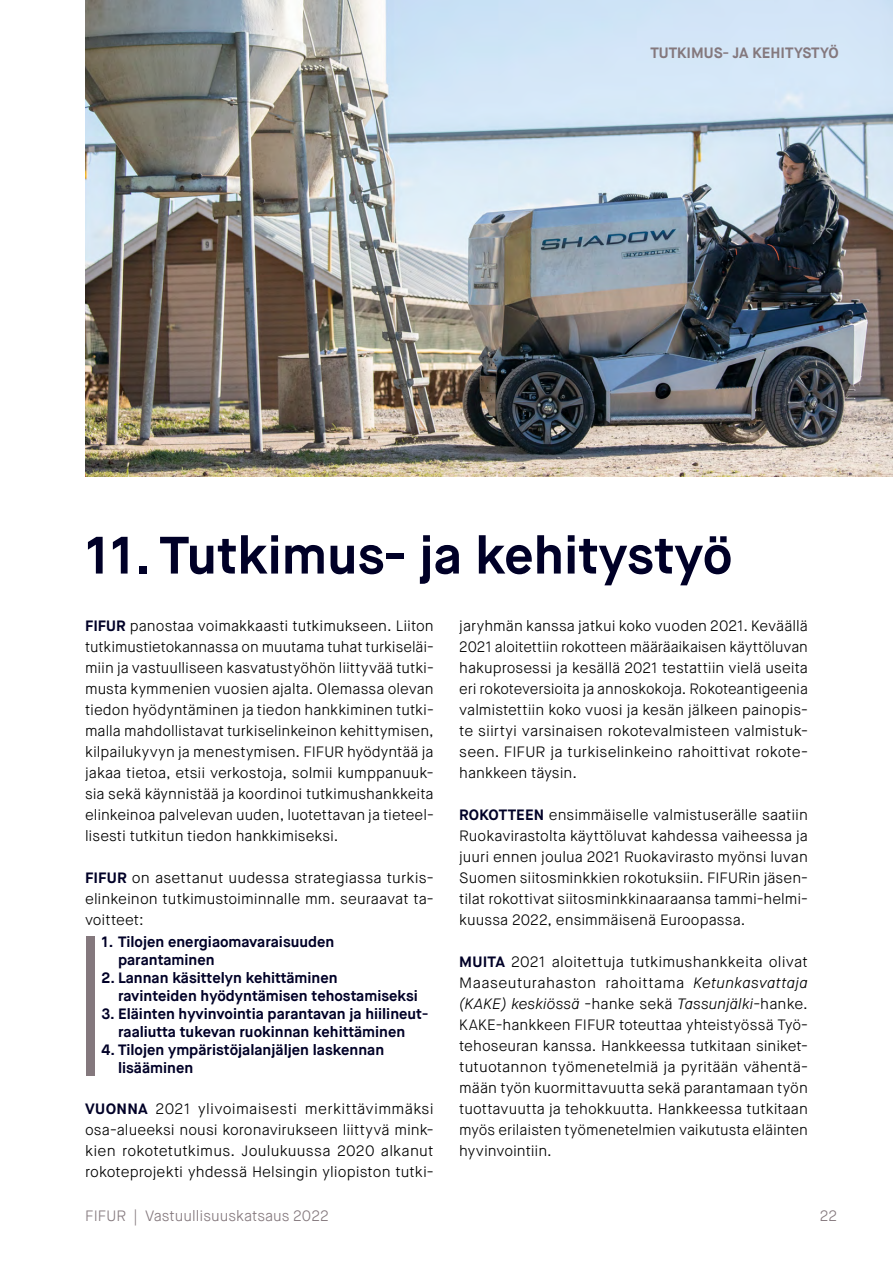
<style>
.page{position:relative;width:893px;height:1263px;background:#fff}
.page>*{position:absolute;margin:0;border:0;box-sizing:border-box;transform-origin:0 0}
.t1{font:700 52.5px "Maison Neue";color:#000027}
.t2{font:300 15px/21px "Maison Neue";color:#000;text-align:justify}
.t3{font:700 15px/18px "Maison Neue";color:#000027}
.t4{font:300 15px "Maison Neue";color:#84787d}
.t5{font:700 15px "Maison Neue";color:#84787d}
.s1{font-weight:700;color:#000027}
.s2{font-style:italic}
</style>
<div class="page">
<img style="left:85px;top:0;width:808px;height:476px">
<div style="left:86px;top:936px;width:8px;height:140px;background:#84787d"></div>
<p class="t5" style="left:650px;top:44px;width:190px">TUTKIMUS- JA KEHITYSTYÖ</p>
<h1 class="t1" style="left:85px;top:522px;width:649px">11. Tutkimus- ja kehitystyö</h1>
<p class="t2" style="left:85px;top:615px;width:350px"><span class="s1">FIFUR</span> panostaa voimakkaasti tutkimukseen. Liiton tutkimustietokannassa on muutama tuhat turkiseläi&shy;miin ja vastuulliseen kasvatustyöhön liittyvää tutki&shy;musta kymmenien vuosien ajalta. Olemassa olevan tiedon hyödyntäminen ja tiedon hankkiminen tutki&shy;malla mahdollistavat turkiselinkeinon kehittymisen, kilpailukyvyn ja menestymisen. FIFUR hyödyntää ja jakaa tietoa, etsii verkostoja, solmii kumppanuuk&shy;sia sekä käynnistää ja koordinoi tutkimushankkeita elinkeinoa palvelevan uuden, luotettavan ja tieteel&shy;lisesti tutkitun tiedon hankkimiseksi.</p>
<p class="t2" style="left:85px;top:867px;width:350px;text-align:left"><span class="s1">FIFUR</span> on asettanut uudessa strategiassa turkis&shy;elinkeinon tutkimustoiminnalle mm. seuraavat ta&shy;voitteet:</p>
<p class="t3" style="left:118px;top:933px;width:218px;text-indent:-16px">1. Tilojen energiaomavaraisuuden parantaminen</p>
<p class="t3" style="left:118px;top:969px;width:301px;text-indent:-16px">2. Lannan käsittelyn kehittäminen ravinteiden hyödyntämisen tehostamiseksi</p>
<p class="t3" style="left:102px;top:1005px;width:328px;text-align:center">3. Eläinten hyvinvointia parantavan ja hiilineut&shy;raaliutta tukevan ruokinnan kehittäminen</p>
<p class="t3" style="left:118px;top:1041px;width:268px;text-indent:-16px">4. Tilojen ympäristöjalanjäljen laskennan lisääminen</p>
<p class="t2" style="left:85px;top:1098px;width:350px"><span class="s1">VUONNA</span> 2021 ylivoimaisesti merkittävimmäksi osa-alueeksi nousi koronavirukseen liittyvä mink&shy;kien rokotetutkimus. Joulukuussa 2020 alkanut rokoteprojekti yhdessä Helsingin yliopiston tutki-</p>
<p class="t2" style="left:459px;top:615px;width:350px">jaryhmän kanssa jatkui koko vuoden 2021. Keväällä 2021 aloitettiin rokotteen määräaikaisen käyttöluvan hakuprosessi ja kesällä 2021 testattiin vielä useita eri rokoteversioita ja annoskokoja. Rokoteantigeenia valmistettiin koko vuosi ja kesän jälkeen painopis&shy;te siirtyi varsinaisen rokotevalmisteen valmistuk&shy;seen. FIFUR ja turkiselinkeino rahoittivat rokote&shy;hankkeen täysin.</p>
<p class="t2" style="left:459px;top:804px;width:350px"><span class="s1">ROKOTTEEN</span> ensimmäiselle valmistuserälle saatiin Ruokavirastolta käyttöluvat kahdessa vaiheessa ja juuri ennen joulua 2021 Ruokavirasto myönsi luvan Suomen siitosminkkien rokotuksiin. FIFURin jäsen&shy;tilat rokottivat siitosminkkinaaraansa tammi-helmi&shy;kuussa 2022, ensimmäisenä Euroopassa.</p>
<p class="t2" style="left:459px;top:951px;width:350px"><span class="s1">MUITA</span> 2021 aloitettuja tutkimushankkeita olivat Maaseuturahaston rahoittama <span class="s2">Ketunkasvattaja (KAKE) keskiössä</span> -hanke sekä <span class="s2">Tassunjälki</span>-hanke.<br>KAKE-hankkeen FIFUR toteuttaa yhteistyössä Työ&shy;tehoseuran kanssa. Hankkeessa tutkitaan siniket&shy;tutuotannon työmenetelmiä ja pyritään vähentä&shy;mään työn kuormittavuutta sekä parantamaan työn tuottavuutta ja tehokkuutta. Hankkeessa tutkitaan myös erilaisten työmenetelmien vaikutusta eläinten hyvinvointiin.</p>
<p class="t4" style="left:85px;top:1206px;width:245px">FIFUR | Vastuullisuuskatsaus 2022</p>
<p class="t4" style="left:820px;top:1206px;width:19px">22</p>
</div>
